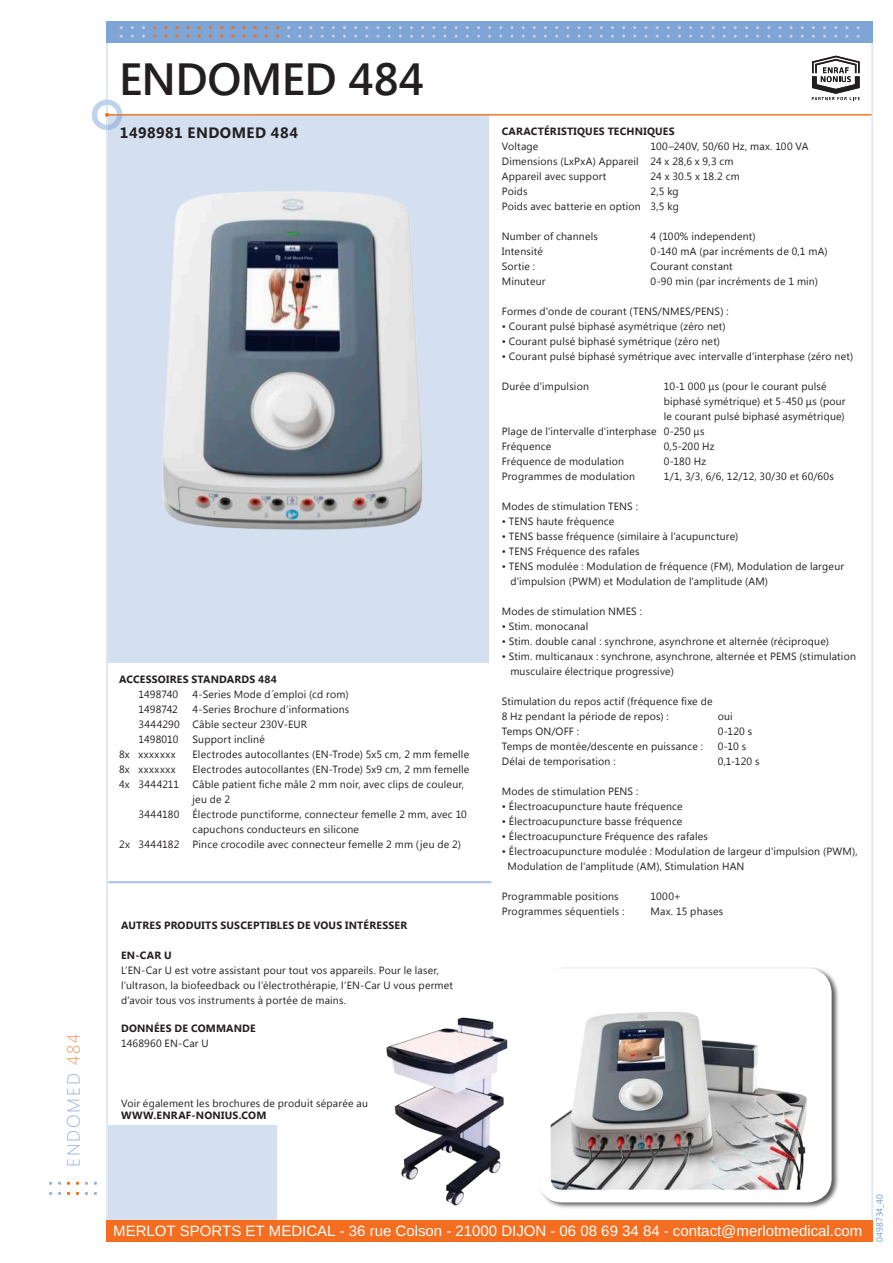
<style>
.page{position:relative;width:893px;height:1263px;background:#fff}
.page>*{position:absolute;margin:0;border:0;box-sizing:border-box;transform-origin:0 0}
.t1{font:600 45px "Segoe UI";letter-spacing:-.015em;color:#231f20}
.t2{font:300 17.85px "Segoe UI";letter-spacing:.1em;color:#9ab4dd}
.t3{font:15px "Helvetica";letter-spacing:.005em;color:#fff}
.t4{font:700 15px "Segoe UI";letter-spacing:.03em;color:#231f20}
.t5{font:10.5px/15px "Segoe UI";letter-spacing:.02em;color:#231f20}
.t6{font:700 10.5px "Segoe UI";letter-spacing:.02em;color:#231f20}
.t7{font:10.5px "Segoe UI";letter-spacing:.05em;color:#231f20}
.t8{font:10.5px "Segoe UI";letter-spacing:-.005em;color:#231f20}
.t9{font:9px "Segoe UI";color:#729cd1}
.s1{color:#f7975a}
</style>
<div class="page">
<div style="left:106px;top:116px;width:383px;height:546px;background:#d4dff0"></div>
<hr style="left:108px;top:881px;width:383px;height:2px;background:#adc4e5">
<img style="left:162px;top:191px;width:261px;height:339px">
<img style="left:386px;top:1017px;width:122px;height:189px">
<div style="left:537px;top:966px;width:303px;height:243px;background:#231f20;opacity:.75"></div>
<img style="left:552px;top:982px;width:266px;height:206px">
<div style="left:538px;top:968px;width:294px;height:234px;border:13px solid #fff;border-radius:18px"></div>
<div style="left:107px;top:1125px;width:169px;height:97px;background:#d4dff0"></div>
<hr style="left:872px;top:43px;width:1px;height:1177px;background:#dfe7f4">
<hr style="left:106px;top:43px;width:2px;height:1177px;background:#dfe7f4">
<div style="left:106px;top:1220px;width:767px;height:22px;background:#f36e21"></div>
<div style="left:106px;top:21px;width:767px;height:22px;background:#729cd1;opacity:.7"></div>
<hr style="left:108px;top:114px;width:764px;height:1px;background:#f36e21">
<div style="left:92px;top:99px;width:30px;height:31px;border:5px solid #729cd1;border-radius:50%"></div>
<svg style="left:105px;top:113px;width:4px;height:4px"></svg>
<svg style="left:812px;top:56px;width:48px;height:44px"></svg>
<h2 class="t2" style="left:61px;top:1167px;width:135px;rotate:-90deg">ENDOMED <span class="s1">484</span></h2>
<h1 class="t1" style="left:119px;top:48px;width:307px">ENDOMED 484</h1>
<h3 class="t4" style="left:120px;top:122px;width:179px">1498981 ENDOMED 484</h3>
<p class="t6" style="left:502px;top:124px;width:174px">CARACTÉRISTIQUES TECHNIQUES</p>
<p class="t5" style="left:502px;top:139px;width:38px">Voltage</p>
<p class="t5" style="left:502px;top:139px;width:308px;text-indent:149px">100–240V, 50/60 Hz, max. 100 VA<br>Dimensions (LxPxA) Appareil 24 x 28,6 x 9,3 cm<br>Appareil avec support</p>
<p class="t5" style="left:651px;top:169px;width:91px">24 x 30.5 x 18.2 cm</p>
<p class="t6" style="left:119px;top:671px;width:159px">ACCESSOIRES STANDARDS 484</p>
<p class="t5" style="left:139px;top:686px;width:41px">1498740</p>
<p class="t5" style="left:193px;top:686px;width:158px">4-Series Mode d´emploi (cd rom)</p>
<p class="t8" style="left:139px;top:702px;width:41px">1498742</p>
<p class="t5" style="left:139px;top:701px;width:212px;text-indent:54px">4-Series Brochure d’informations<br>3444290 Câble secteur 230V-EUR<br>1498010</p>
<p class="t5" style="left:193px;top:731px;width:74px">Support incliné</p>
<p class="t7" style="left:119px;top:747px;width:58px">8x xxxxxxx</p>
<p class="t5" style="left:193px;top:746px;width:278px">Electrodes autocollantes (EN-Trode) 5x5 cm, 2 mm femelle</p>
<p class="t7" style="left:119px;top:762px;width:58px">8x xxxxxxx</p>
<p class="t5" style="left:193px;top:761px;width:278px">Electrodes autocollantes (EN-Trode) 5x9 cm, 2 mm femelle</p>
<p class="t5" style="left:119px;top:776px;width:62px">4x 3444211</p>
<p class="t5" style="left:193px;top:776px;width:273px">Câble patient fiche mâle 2 mm noir, avec clips de couleur,</p>
<p class="t5" style="left:193px;top:791px;width:39px">jeu de 2</p>
<p class="t5" style="left:139px;top:806px;width:330px">3444180 Électrode punctiforme, connecteur femelle 2 mm, avec 10</p>
<p class="t5" style="left:193px;top:821px;width:168px">capuchons conducteurs en silicone</p>
<p class="t5" style="left:119px;top:836px;width:62px">2x 3444182</p>
<p class="t5" style="left:193px;top:836px;width:270px">Pince crocodile avec connecteur femelle 2 mm (jeu de 2)</p>
<p class="t6" style="left:121px;top:918px;width:288px">AUTRES PRODUITS SUSCEPTIBLES DE VOUS INTÉRESSER</p>
<p class="t6" style="left:121px;top:948px;width:52px">EN-CAR U</p>
<p class="t5" style="left:121px;top:962px;width:334px">L’EN-Car U est votre assistant pour tout vos appareils. Pour le laser, l’ultrason, la biofeedback ou l’électrothérapie, l’EN-Car U vous permet d’avoir tous vos instruments à portée de mains.</p>
<p class="t6" style="left:121px;top:1020px;width:136px">DONNÉES DE COMMANDE</p>
<p class="t5" style="left:121px;top:1035px;width:89px">1468960 EN-Car U</p>
<p class="t5" style="left:121px;top:1095px;width:248px">Voir également les brochures de produit séparée au</p>
<p class="t6" style="left:121px;top:1108px;width:147px">WWW.ENRAF-NONIUS.COM</p>
<p class="t5" style="left:502px;top:184px;width:179px;text-align:right">2,5 kg<br>Poids avec batterie en option 3,5 kg</p>
<p class="t5" style="left:502px;top:229px;width:98px">Number of channels</p>
<p class="t5" style="left:651px;top:229px;width:107px">4 (100% independent)</p>
<p class="t5" style="left:502px;top:244px;width:43px">Intensité</p>
<p class="t5" style="left:651px;top:244px;width:179px">0-140 mA (par incréments de 0,1 mA)</p>
<p class="t5" style="left:502px;top:259px;width:35px">Sortie :</p>
<p class="t5" style="left:651px;top:259px;width:84px">Courant constant</p>
<p class="t5" style="left:502px;top:274px;width:45px">Minuteur</p>
<p class="t5" style="left:651px;top:274px;width:169px">0-90 min (par incréments de 1 min)</p>
<p class="t5" style="left:502px;top:304px;width:229px">Formes d'onde de courant (TENS/NMES/PENS) :</p>
<p class="t5" style="left:502px;top:319px;width:225px">• Courant pulsé biphasé asymétrique (zéro net)</p>
<p class="t5" style="left:502px;top:334px;width:220px">• Courant pulsé biphasé symétrique (zéro net)</p>
<p class="t5" style="left:502px;top:349px;width:353px">• Courant pulsé biphasé symétrique avec intervalle d'interphase (zéro net)</p>
<p class="t5" style="left:502px;top:379px;width:89px">Durée d'impulsion</p>
<p class="t5" style="left:664px;top:379px;width:164px">10-1 000 μs (pour le courant pulsé</p>
<p class="t5" style="left:664px;top:394px;width:183px">biphasé symétrique) et 5-450 μs (pour</p>
<p class="t5" style="left:664px;top:409px;width:182px">le courant pulsé biphasé asymétrique)</p>
<p class="t5" style="left:502px;top:424px;width:204px">Plage de l'intervalle d'interphase 0-250 μs</p>
<p class="t5" style="left:502px;top:439px;width:51px">Fréquence</p>
<p class="t5" style="left:664px;top:439px;width:52px">0,5-200 Hz</p>
<p class="t5" style="left:502px;top:454px;width:124px">Fréquence de modulation</p>
<p class="t5" style="left:664px;top:454px;width:44px">0-180 Hz</p>
<p class="t5" style="left:502px;top:469px;width:135px">Programmes de modulation</p>
<p class="t5" style="left:664px;top:469px;width:172px">1/1, 3/3, 6/6, 12/12, 30/30 et 60/60s</p>
<p class="t5" style="left:502px;top:499px;width:138px">Modes de stimulation TENS :</p>
<p class="t5" style="left:502px;top:514px;width:114px">• TENS haute fréquence</p>
<p class="t5" style="left:502px;top:529px;width:238px">• TENS basse fréquence (similaire à l'acupuncture)</p>
<p class="t5" style="left:502px;top:544px;width:139px">• TENS Fréquence des rafales</p>
<p class="t5" style="left:510px;top:559px;width:335px;text-indent:-9px">• TENS modulée : Modulation de fréquence (FM), Modulation de largeur d'impulsion (PWM) et Modulation de l'amplitude (AM)</p>
<p class="t5" style="left:502px;top:604px;width:142px">Modes de stimulation NMES :</p>
<p class="t5" style="left:502px;top:619px;width:88px">• Stim. monocanal</p>
<p class="t5" style="left:502px;top:634px;width:329px">• Stim. double canal : synchrone, asynchrone et alternée (réciproque)</p>
<p class="t5" style="left:510px;top:649px;width:347px;text-indent:-9px">• Stim. multicanaux : synchrone, asynchrone, alternée et PEMS (stimulation musculaire électrique progressive)</p>
<p class="t5" style="left:502px;top:694px;width:212px">Stimulation du repos actif (fréquence fixe de<br>8 Hz pendant la période de repos) :</p>
<p class="t5" style="left:502px;top:184px;width:27px">Poids</p>
<p class="t5" style="left:718px;top:709px;width:17px">oui</p>
<p class="t5" style="left:502px;top:724px;width:79px">Temps ON/OFF :</p>
<p class="t5" style="left:718px;top:724px;width:36px">0-120 s</p>
<p class="t5" style="left:502px;top:739px;width:203px">Temps de montée/descente en puissance :</p>
<p class="t5" style="left:718px;top:739px;width:30px">0-10 s</p>
<p class="t5" style="left:502px;top:754px;width:115px">Délai de temporisation :</p>
<p class="t5" style="left:718px;top:754px;width:43px">0,1-120 s</p>
<p class="t5" style="left:502px;top:784px;width:138px">Modes de stimulation PENS :</p>
<p class="t5" style="left:502px;top:799px;width:182px">• Électroacupuncture haute fréquence</p>
<p class="t5" style="left:502px;top:814px;width:182px">• Électroacupuncture basse fréquence</p>
<p class="t5" style="left:502px;top:829px;width:208px">• Électroacupuncture Fréquence des rafales</p>
<p class="t5" style="left:507px;top:844px;width:352px;text-indent:-6px">• Électroacupuncture modulée : Modulation de largeur d'impulsion (PWM),<br>Modulation de l'amplitude (AM), Stimulation HAN</p>
<p class="t5" style="left:502px;top:889px;width:118px">Programmable positions</p>
<p class="t5" style="left:651px;top:889px;width:32px">1000+</p>
<p class="t5" style="left:502px;top:904px;width:124px">Programmes séquentiels :</p>
<p class="t5" style="left:651px;top:904px;width:74px">Max. 15 phases</p>
<h3 class="t3" style="left:113px;top:1223px;width:750px">MERLOT SPORTS ET MEDICAL - 36 rue Colson - 21000 DIJON - 06 08 69 34 84 - contact@merlotmedical.com</h3>
<p class="t9" style="left:873px;top:1242px;width:49px;rotate:-90deg">0498734_40</p>
</div>
